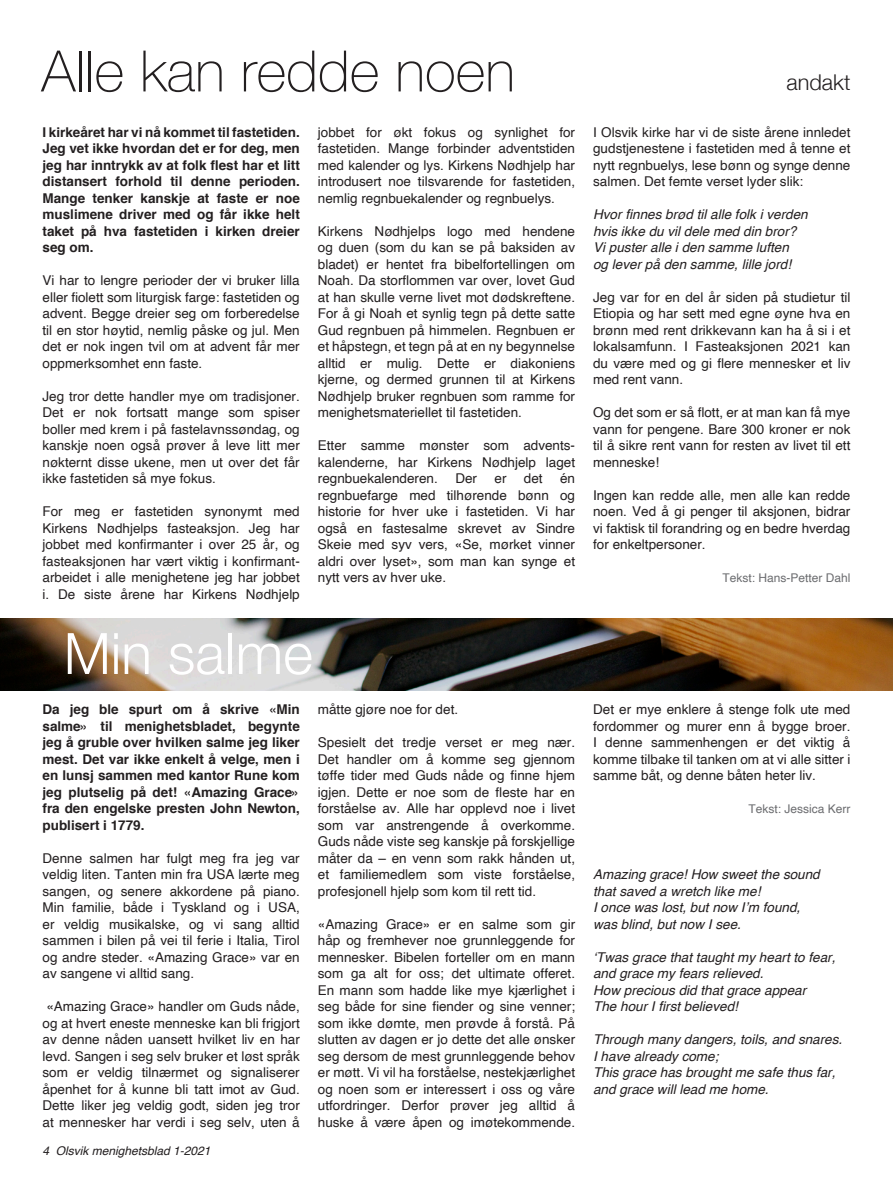
<style>
.page{position:relative;width:893px;height:1191px;background:#fff}
.page>*{position:absolute;margin:0;border:0;box-sizing:border-box;transform-origin:0 0}
.Overskrift{font:100 57.15px "Helvetica Neue";color:#231f20}
.t1{font:300 57.15px "Helvetica Neue";color:#fff}
.t2{font:300 21.75px "Helvetica Neue";color:#231f20}
.t3{font:13.5px/16.5px "Helvetica";color:#231f20;text-align:justify}
.t4{font:700 13.5px/16.5px "Helvetica";color:#231f20;text-align:justify}
.t5{font:italic 13.5px "Helvetica";color:#231f20}
.Tekst_og_foto{font:12px "Helvetica";color:#6c6d70}
.t6{font:italic 12px "Helvetica";color:#231f20}
</style>
<div class="page">
<img style="left:0;top:618px;width:893px;height:72px">
<p class="Overskrift" style="left:41px;top:28px;width:475px">Alle kan redde noen</p>
<p class="t4" style="left:43px;top:124px;width:259px">I kirkeåret har vi nå kommet til fastetiden.<br>Jeg vet ikke hvordan det er for deg, men jeg har inntrykk av at folk flest har et litt distansert forhold til denne perioden.<br>Mange tenker kanskje at faste er noe muslimene driver med og får ikke helt taket på hva fastetiden i kirken dreier seg om.</p>
<p class="t3" style="left:43px;top:272px;width:259px">Vi har to lengre perioder der vi bruker lilla eller fiolett som liturgisk farge: fastetiden og advent. Begge dreier seg om forberedelse til en stor høytid, nemlig påske og jul. Men det er nok ingen tvil om at advent får mer oppmerksomhet enn faste.</p>
<p class="t3" style="left:43px;top:388px;width:259px">Jeg tror dette handler mye om tradisjoner.<br>Det er nok fortsatt mange som spiser boller med krem i på fastelavnssøndag, og kanskje noen også prøver å leve litt mer nøkternt disse ukene, men ut over det får ikke fastetiden så mye fokus.</p>
<p class="t3" style="left:43px;top:503px;width:259px">For meg er fastetiden synonymt med Kirkens Nødhjelps fasteaksjon. Jeg har jobbet med konfirmanter i over 25 år, og fasteaksjonen har vært viktig i konfirmant&shy;arbeidet i alle menighetene jeg har jobbet i. De siste årene har Kirkens Nødhjelp</p>
<p class="t3" style="left:318px;top:124px;width:259px">jobbet for økt fokus og synlighet for fastetiden. Mange forbinder adventstiden med kalender og lys. Kirkens Nødhjelp har introdusert noe tilsvarende for fastetiden, nemlig regnbuekalender og regnbuelys.</p>
<p class="t3" style="left:318px;top:223px;width:259px">Kirkens Nødhjelps logo med hendene og duen (som du kan se på baksiden av bladet) er hentet fra bibelfortellingen om Noah. Da storflommen var over, lovet Gud at han skulle verne livet mot dødskreftene.<br>For å gi Noah et synlig tegn på dette satte Gud regnbuen på himmelen. Regnbuen er et håpstegn, et tegn på at en ny begynnelse alltid er mulig. Dette er diakoniens kjerne, og dermed grunnen til at Kirkens Nødhjelp bruker regnbuen som ramme for menighetsmateriellet til fastetiden.</p>
<p class="t3" style="left:318px;top:437px;width:259px">Etter samme mønster som advents&shy;kalenderne, har Kirkens Nødhjelp laget regnbuekalenderen.</p>
<p class="t3" style="left:318px;top:470px;width:259px;text-indent:242px">én regnbuefarge med tilhørende bønn og historie for hver uke i fastetiden. Vi har også en fastesalme skrevet av Sindre Skeie med syv vers, «Se, mørket vinner aldri over lyset», som man kan synge et nytt vers av hver uke.</p>
<p class="t3" style="left:455px;top:470px;width:23px">Der</p>
<p class="t3" style="left:494px;top:470px;width:14px">er</p>
<p class="t3" style="left:524px;top:470px;width:20px">det</p>
<p class="t1" style="left:64px;top:607px;width:251px">Min salme</p>
<p class="t4" style="left:43px;top:701px;width:259px">Da jeg ble spurt om å skrive «Min salme» til menighetsbladet, begynte jeg å gruble over hvilken salme jeg liker mest. Det var ikke enkelt å velge, men i en lunsj sammen med kantor Rune kom jeg plutselig på det! «Amazing Grace» fra den engelske presten John Newton, publisert i 1779.</p>
<p class="t3" style="left:43px;top:850px;width:259px">Denne salmen har fulgt meg fra jeg var veldig liten. Tanten min fra USA lærte meg sangen, og senere akkordene på piano.<br>Min familie, både i Tyskland og i USA, er veldig musikalske, og vi sang alltid sammen i bilen på vei til ferie i Italia, Tirol og andre steder. «Amazing Grace» var en av sangene vi alltid sang.</p>
<p class="t3" style="left:43px;top:998px;width:259px">«Amazing Grace» handler om Guds nåde, og at hvert eneste menneske kan bli frigjort av denne nåden uansett hvilket liv en har levd. Sangen i seg selv bruker et løst språk som er veldig tilnærmet og signaliserer åpenhet for å kunne bli tatt imot av Gud.<br>Dette liker jeg veldig godt, siden jeg tror at mennesker har verdi i seg selv, uten å</p>
<p class="t6" style="left:43px;top:1141px;width:170px">4 Olsvik menighetsblad 1-2021</p>
<p class="t3" style="left:318px;top:701px;width:142px">måtte gjøre noe for det.</p>
<p class="t3" style="left:318px;top:734px;width:259px">Spesielt det tredje verset er meg nær.<br>Det handler om å komme seg gjennom tøffe tider med Guds nåde og finne hjem igjen. Dette er noe som de fleste har en forståelse av. Alle har opplevd noe i livet som var anstrengende å overkomme.<br>Guds nåde viste seg kanskje på forskjellige måter da – en venn som rakk hånden ut, et familiemedlem som viste forståelse, profesjonell hjelp som kom til rett tid.</p>
<p class="t3" style="left:318px;top:916px;width:259px">«Amazing Grace» er en salme som gir håp og fremhever noe grunnleggende for mennesker. Bibelen forteller om en mann som ga alt for oss; det ultimate offeret.<br>En mann som hadde like mye kjærlighet i seg både for sine fiender og sine venner; som ikke dømte, men prøvde å forstå. På slutten av dagen er jo dette det alle ønsker seg dersom de mest grunnleggende behov er møtt. Vi vil ha forståelse, nestekjærlighet og noen som er interessert i oss og våre utfordringer. Derfor prøver jeg alltid å huske å være åpen og imøtekommende.</p>
<p class="t2" style="left:786px;top:65px;width:66px">andakt</p>
<p class="t3" style="left:593px;top:124px;width:259px">I Olsvik kirke har vi de siste årene innledet gudstjenestene i fastetiden med å tenne et nytt regnbuelys, lese bønn og synge denne salmen. Det femte verset lyder slik:</p>
<p class="t5" style="left:593px;top:204px;width:216px">Hvor finnes brød til alle folk i verden</p>
<p class="t5" style="left:593px;top:220px;width:205px">hvis ikke du vil dele med din bror?</p>
<p class="t5" style="left:593px;top:237px;width:197px">Vi puster alle i den samme luften</p>
<p class="t5" style="left:593px;top:253px;width:200px">og lever på den samme, lille jord!</p>
<p class="t3" style="left:593px;top:289px;width:259px">Jeg var for en del år siden på studietur til Etiopia og har sett med egne øyne hva en brønn med rent drikkevann kan ha å si i et lokalsamfunn. I Fasteaksjonen 2021 kan du være med og gi flere mennesker et liv med rent vann.</p>
<p class="t3" style="left:593px;top:404px;width:259px">Og det som er så flott, er at man kan få mye vann for pengene. Bare 300 kroner er nok til å sikre rent vann for resten av livet til ett menneske!</p>
<p class="t3" style="left:593px;top:487px;width:259px">Ingen kan redde alle, men alle kan redde noen. Ved å gi penger til aksjonen, bidrar vi faktisk til forandring og en bedre hverdag for enkeltpersoner.</p>
<p class="Tekst_og_foto" style="left:722px;top:569px;width:130px">Tekst: Hans-Petter Dahl</p>
<p class="t3" style="left:593px;top:701px;width:259px">Det er mye enklere å stenge folk ute med fordommer og murer enn å bygge broer.<br>I denne sammenhengen er det viktig å komme tilbake til tanken om at vi alle sitter i samme båt, og denne båten heter liv.</p>
<p class="Tekst_og_foto" style="left:748px;top:800px;width:104px">Tekst: Jessica Kerr</p>
<p class="t5" style="left:593px;top:864px;width:228px">Amazing grace! How sweet the sound</p>
<p class="t5" style="left:593px;top:880px;width:169px">that saved a wretch like me!</p>
<p class="t5" style="left:593px;top:897px;width:209px">I once was lost, but now I’m found,</p>
<p class="t5" style="left:593px;top:913px;width:149px">was blind, but now I see.</p>
<p class="t5" style="left:593px;top:946px;width:244px">‘Twas grace that taught my heart to fear,</p>
<p class="t5" style="left:593px;top:963px;width:172px">and grace my fears relieved.</p>
<p class="t5" style="left:593px;top:979px;width:215px">How precious did that grace appear</p>
<p class="t5" style="left:593px;top:996px;width:146px">The hour I first believed!</p>
<p class="t5" style="left:593px;top:1029px;width:251px">Through many dangers, toils, and snares.</p>
<p class="t5" style="left:593px;top:1045px;width:127px">I have already come;</p>
<p class="t5" style="left:593px;top:1062px;width:244px">This grace has brought me safe thus far,</p>
<p class="t5" style="left:593px;top:1078px;width:177px">and grace will lead me home.</p>
</div>
